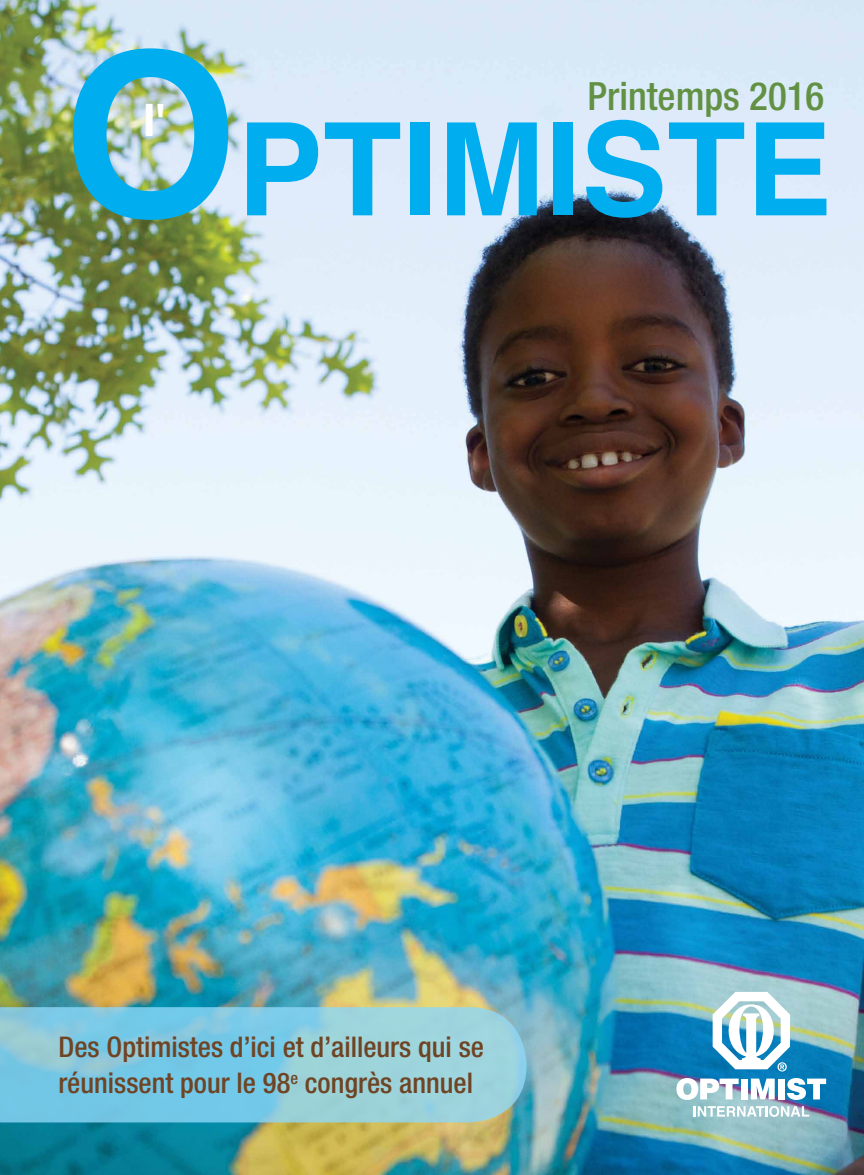
<style>
.page{position:relative;width:864px;height:1175px;background:#fff}
.page>*{position:absolute;margin:0;border:0;box-sizing:border-box;transform-origin:0 0}
.t1{font:700 129px "Helvetica";color:#00aeef}
.t2{font:700 44.55px "Helvetica";color:#fff}
.t3{font:500 condensed 39px "Helvetica Neue LT Std";color:#639144}
.t4{font:500 condensed 28.5px/36px "Helvetica Neue LT Std";color:#6f4425}
.s1{font-size:225px}
</style>
<div class="page">
<img style="left:0;top:0;width:864px;height:1174px">
<svg style="left:0;top:1007px;width:526px;height:115px;background:#88ccdf"></svg>
<svg style="left:713px;top:991px;width:77px;height:80px"></svg>
<svg style="left:676px;top:1078px;width:150px;height:38px"></svg>
<h1 class="t1" style="left:62px;top:66px;width:771px"><span class="s1">O</span>PTIMISTE</h1>
<h3 class="t3" style="left:588px;top:73px;width:238px">Printemps 2016</h3>
<h2 class="t2" style="left:143px;top:84px;width:25px">I'</h2>
<p class="t4" style="left:59px;top:1028px;width:427px">Des Optimistes d’ici et d’ailleurs qui se réunissent pour le 98<sup>e</sup> congrès annuel</p>
</div>
